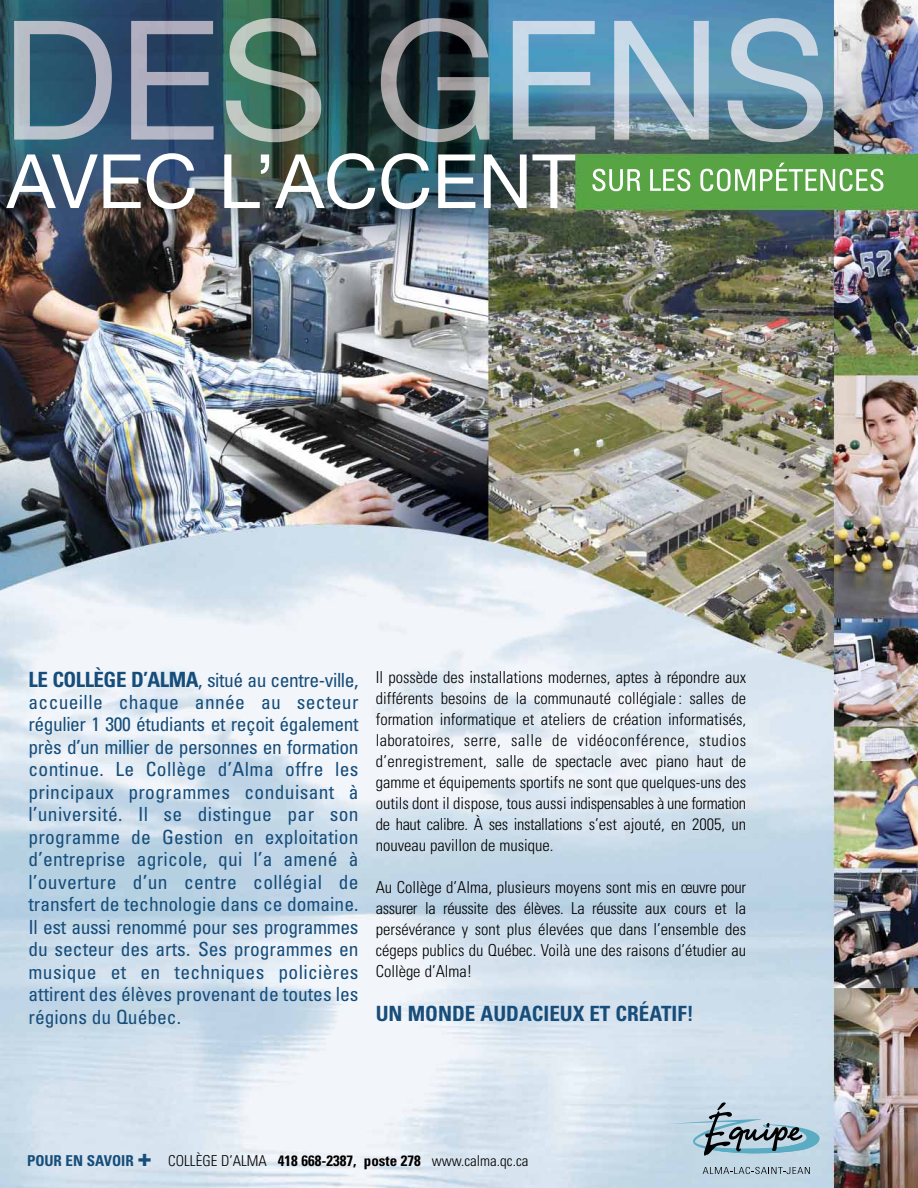
<style>
.page{position:relative;width:918px;height:1188px;background:#fff}
.page>*{position:absolute;margin:0;border:0;box-sizing:border-box;transform-origin:0 0}
.t1{font:700 condensed 21px "Univers";color:#164d7a}
.t2{font:condensed 19.5px/22.5px "Univers";color:#164d7a;text-align:justify}
.t3{font:300 condensed 16.5px/21px "Univers";color:#000;text-align:justify}
.t4{font:300 condensed 15px "Univers";color:#000}
.s1{font-weight:700;font-size:21px}
.s2{font-weight:700;color:#164d7a}
.s3{font-weight:900;font-stretch:normal;font-size:24px;color:#164d7a}
.s4{font-weight:700}
</style>
<div class="page">
<img style="left:0;top:0;width:918px;height:1188px">
<img style="left:6px;top:153px;width:569px;height:56px">
<img style="left:14px;top:18px;width:809px;height:124px">
<img style="left:592px;top:163px;width:291px;height:28px">
<svg style="left:703px;top:1167px;width:107px;height:7px"></svg>
<svg style="left:667px;top:1102px;width:153px;height:55px;background:#a3bbc8"></svg>
<p class="t2" style="left:29px;top:670px;width:332px"><span class="s1">LE COLLÈGE D’ALMA</span>, situé au centre-ville, accueille chaque année au secteur régulier 1 300 étudiants et reçoit également près d’un millier de personnes en formation continue. Le Collège d’Alma offre les principaux programmes conduisant à l’université. Il se distingue par son programme de Gestion en exploitation d’entreprise agricole, qui l’a amené à l’ouverture d’un centre collégial de transfert de technologie dans ce domaine.<br>Il est aussi renommé pour ses programmes du secteur des arts Ses programmes en musique et en techniques policières attirent des élèves provenant de toutes les régions du Québec.</p>
<p class="t3" style="left:376px;top:668px;width:372px">Il possède des installations modernes, aptes à répondre aux différents besoins de la communauté collégiale : salles de formation informatique et ateliers de création informatisés, laboratoires, serre, salle de vidéoconférence, studios d’enregistrement, salle de spectacle avec piano haut de gamme et équipements sportifs ne sont que quelques-uns des outils dont il dispose, tous aussi indispensables à une formation de haut calibre. À ses installations s’est ajouté, en 2005, un nouveau pavillon de musique.</p>
<p class="t3" style="left:376px;top:878px;width:372px">Au Collège d’Alma, plusieurs moyens sont mis en œuvre pour assurer la réussite des élèves. La réussite aux cours et la persévérance y sont plus élevées que dans l’ensemble des cégeps publics du Québec. Voilà une des raisons d’étudier au Collège d’Alma!</p>
<p class="t1" style="left:376px;top:1005px;width:319px">UN MONDE AUDACIEUX ET CRÉATIF!</p>
<p class="t4" style="left:27px;top:1156px;width:503px"><span class="s2">POUR EN SAVOIR</span> <span class="s3">+</span> COLLÈGE D’ALMA <span class="s4">418 668-2387, poste 278</span> www.calma.qc.ca</p>
</div>
